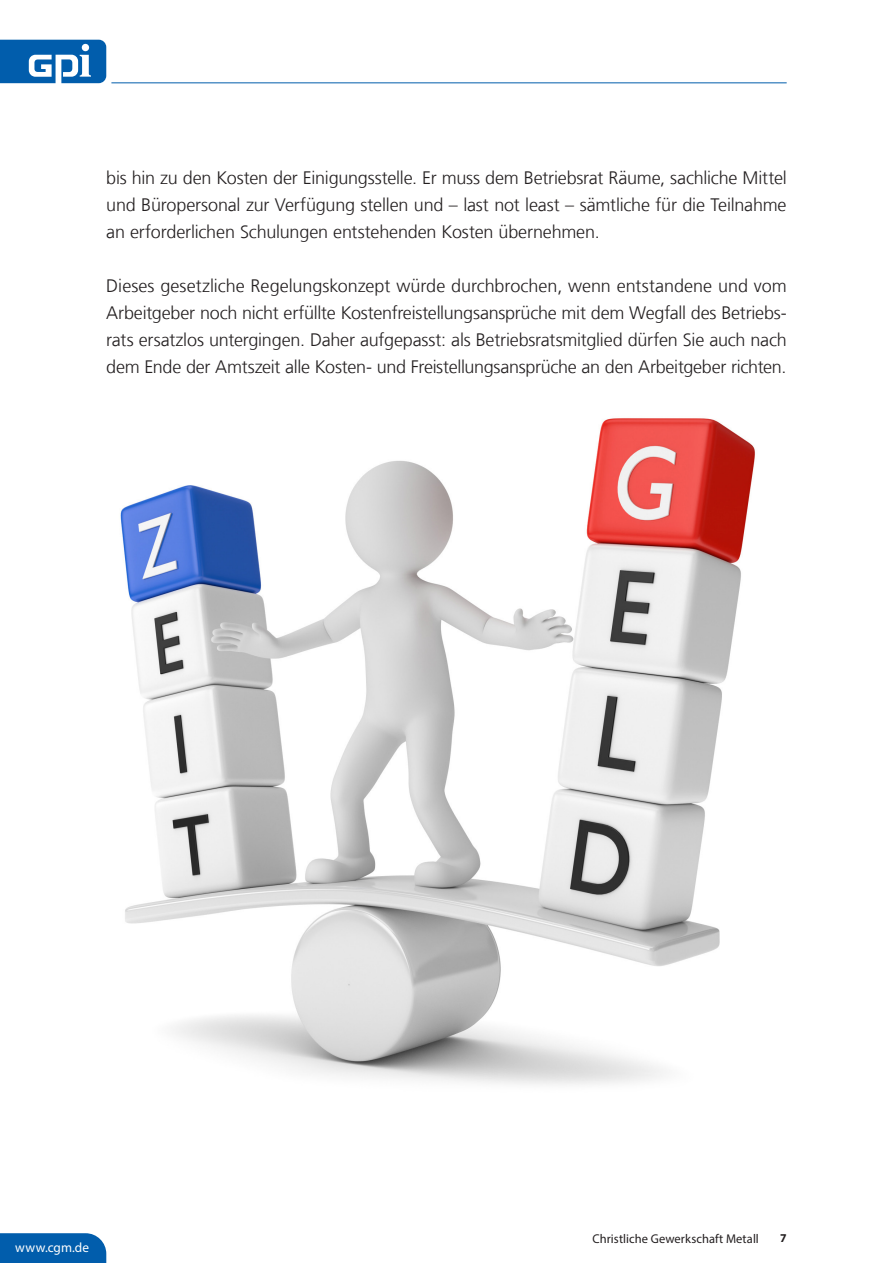
<style>
.page{position:relative;width:893px;height:1263px;background:#fff}
.page>*{position:absolute;margin:0;border:0;box-sizing:border-box;transform-origin:0 0}
.DGZ_Recht_Urteil{font:300 18px/27px "Frutiger LT Com";letter-spacing:-.015em;color:#231f20;text-align:justify}
.t1{font:13.5px "Myriad Pro";letter-spacing:.005em;color:#fff}
.t2{font:12.75px "Myriad Pro";letter-spacing:.005em;color:#231f20}
.t3{font:700 12px "Myriad Pro";color:#231f20}
</style>
<div class="page">
<hr style="left:111px;top:83px;width:676px;height:1px;background:#015dac">
<svg style="left:0;top:40px;width:106px;height:44px"></svg>
<div style="left:0;top:1233px;width:106px;height:30px;background:#015dac"></div>
<img style="left:120px;top:418px;width:635px;height:667px">
<p class="DGZ_Recht_Urteil" style="left:106px;top:164px;width:682px">bis hin zu den Kosten der Einigungsstelle. Er muss dem Betriebsrat Räume, sachliche Mittel und Büropersonal zur Verfügung stellen und – last not least – sämtliche für die Teilnahme an erforderlichen Schulungen entstehenden Kosten übernehmen.</p>
<p class="DGZ_Recht_Urteil" style="left:106px;top:272px;width:682px">Dieses gesetzliche Regelungskonzept würde durchbrochen, wenn entstandene und vom Arbeitgeber noch nicht erfüllte Kostenfreistellungsansprüche mit dem Wegfall des Betriebs&shy;rats ersatzlos untergingen. Daher aufgepasst: als Betriebsratsmitglied dürfen Sie auch nach dem Ende der Amtszeit alle Kosten- und Freistellungsansprüche an den Arbeitgeber richten.</p>
<p class="t1" style="left:15px;top:1239px;width:75px">www.cgm.de</p>
<p class="t2" style="left:592px;top:1230px;width:168px">Christliche Gewerkschaft Metall</p>
<p class="t3" style="left:780px;top:1230px;width:8px">7</p>
</div>
